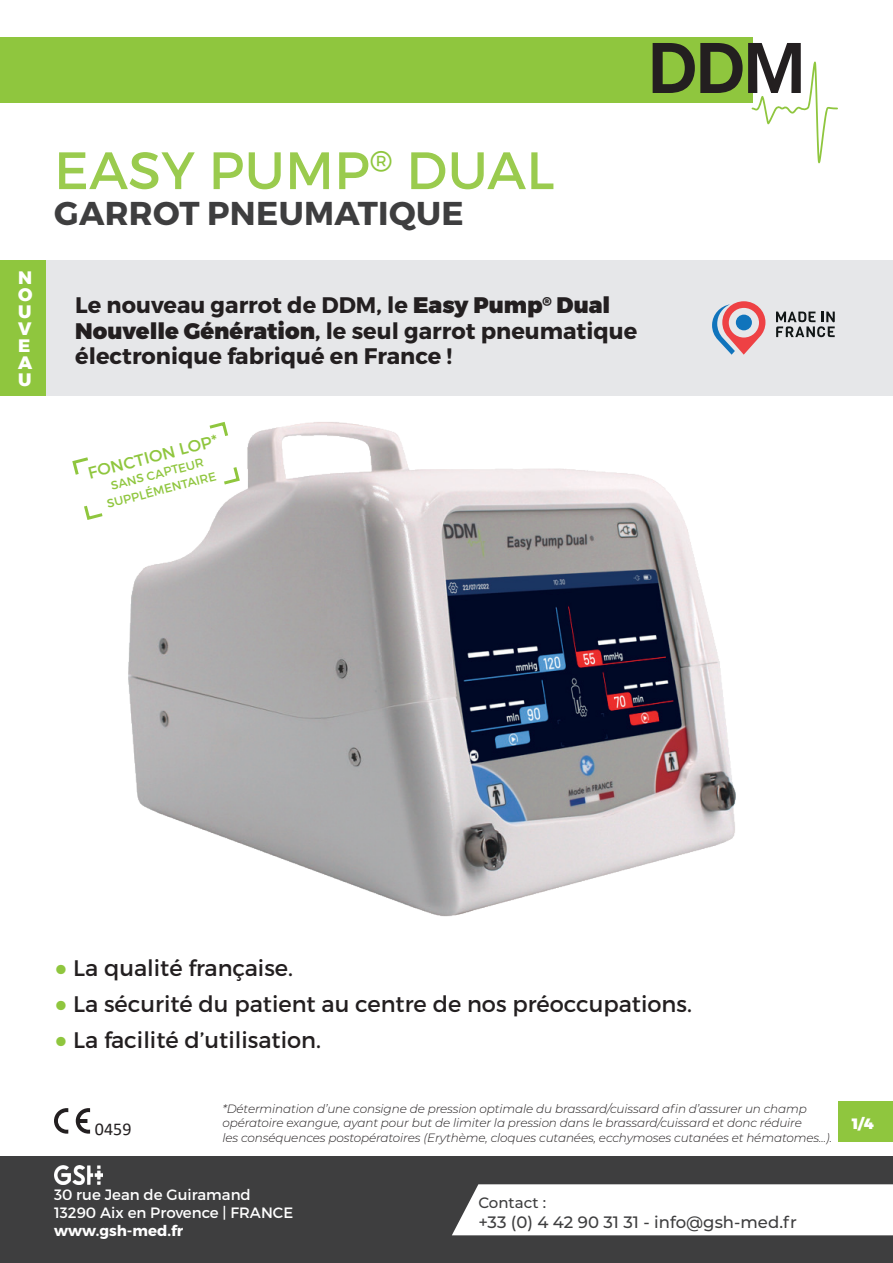
<style>
.page{position:relative;width:893px;height:1263px;background:#fff}
.page>*{position:absolute;margin:0;border:0;box-sizing:border-box;transform-origin:0 0}
.t1{font:52.5px "Montserrat";letter-spacing:.01em;color:#9acb4e}
.t2{font:700 33px "Montserrat";letter-spacing:.01em;color:#3e3e3f}
.t3{font:700 22.5px/25.5px "Montserrat";color:#231f20}
.t4{font:22.5px "Montserrat";color:#231f20}
.t5{font:800 18px/17px "Montserrat";color:#fff;text-align:justify}
.t6{font:18px "Calibri";color:#231f20}
.t7{font:500 16.5px "Montserrat";color:#3e3e3f}
.t8{font:16.5px "Montserrat";color:#8fc63e}
.t9{font:15px/18px "Montserrat";color:#fff}
.t10{font:700 15px "Montserrat";color:#fff}
.t11{font:500 15px "Montserrat";color:#3e3e3f}
.t12{font:900 15px "Montserrat";color:#fff}
.t13{font:italic 300 12px/14.4px "Montserrat";letter-spacing:-.01em;color:#231f20}
.t14{font:12px/16.5px "Montserrat";color:#8fc63e;text-align:center}
.s1{font-weight:900}
.s2{font-family:"Circular Std";color:#8fc63e}
</style>
<div class="page">
<div style="left:0;top:1157px;width:893px;height:106px;background:#3e3e3f"></div>
<div style="left:452px;top:1184px;width:441px;height:51px;background:#fff"></div>
<div style="left:839px;top:1101px;width:54px;height:40px;background:#8fc63e"></div>
<img style="left:54px;top:1166px;width:49px;height:18px">
<div style="left:0;top:260px;width:893px;height:135px;background:#e6e7e9"></div>
<div style="left:0;top:38px;width:753px;height:65px;background:#8fc63e"></div>
<svg style="left:653px;top:43px;width:185px;height:120px"></svg>
<img style="left:128px;top:422px;width:608px;height:495px">
<svg style="left:54px;top:1108px;width:14px;height:26px"></svg>
<svg style="left:76px;top:1108px;width:14px;height:26px"></svg>
<svg style="left:72px;top:421px;width:170px;height:101px"></svg>
<div style="left:0;top:260px;width:46px;height:135px;background:#8fc63e"></div>
<svg style="left:712px;top:301px;width:53px;height:54px"></svg>
<div style="left:736px;top:315px;width:16px;height:15px;background:#1074bc;border-radius:50%"></div>
<svg style="left:776px;top:312px;width:59px;height:25px"></svg>
<h3 class="t5" style="left:18px;top:269px;width:16px">N O U V E A U</h3>
<h1 class="t1" style="left:54px;top:138px;width:502px">EASY PUMP<sup>®</sup> DUAL</h1>
<h2 class="t2" style="left:54px;top:193px;width:411px">GARROT PNEUMATIQUE</h2>
<h3 class="t3" style="left:75px;top:293px;width:564px">Le nouveau garrot de DDM, le <span class="s1">Easy Pump</span><sup>®</sup> <span class="s1">Dual<br>Nouvelle Génération</span>, le seul garrot pneumatique électronique fabriqué en France !</h3>
<h3 class="t8" style="left:86px;top:464px;width:135px;rotate:-15deg">FONCTION LOP*</h3>
<p class="t14" style="left:101px;top:479px;width:114px;rotate:-14deg">SANS CAPTEUR<br>SUPPLÉMENTAIRE</p>
<h3 class="t4" style="left:55px;top:954px;width:240px"><span class="s2">•</span> La qualité française.</h3>
<h3 class="t4" style="left:55px;top:990px;width:639px"><span class="s2">•</span> La sécurité du patient au centre de nos préoccupations.</h3>
<h3 class="t4" style="left:55px;top:1026px;width:268px"><span class="s2">•</span> La facilité d’utilisation.</h3>
<h3 class="t6" style="left:95px;top:1116px;width:38px">0459</h3>
<p class="t13" style="left:222px;top:1101px;width:611px">*Détermination d’une consigne de pression optimale du brassard/cuissard afin d’assurer un champ opératoire exangue, ayant pour but de limiter la pression dans le brassard/cuissard et donc réduire<br>les conséquences postopératoires (Erythème, cloques cutanées, ecchymoses cutanées et hématomes...).</p>
<p class="t9" style="left:54px;top:1185px;width:241px">30 rue Jean de Guiramand<br>13290 Aix en Provence | FRANCE</p>
<p class="t10" style="left:54px;top:1221px;width:131px">www.gsh-med.fr</p>
<p class="t11" style="left:478px;top:1192px;width:69px">Contact :</p>
<h3 class="t7" style="left:478px;top:1210px;width:320px">+33 (0) 4 42 90 31 31 - info@gsh-med.fr</h3>
<p class="t12" style="left:852px;top:1114px;width:24px">1/4</p>
</div>
